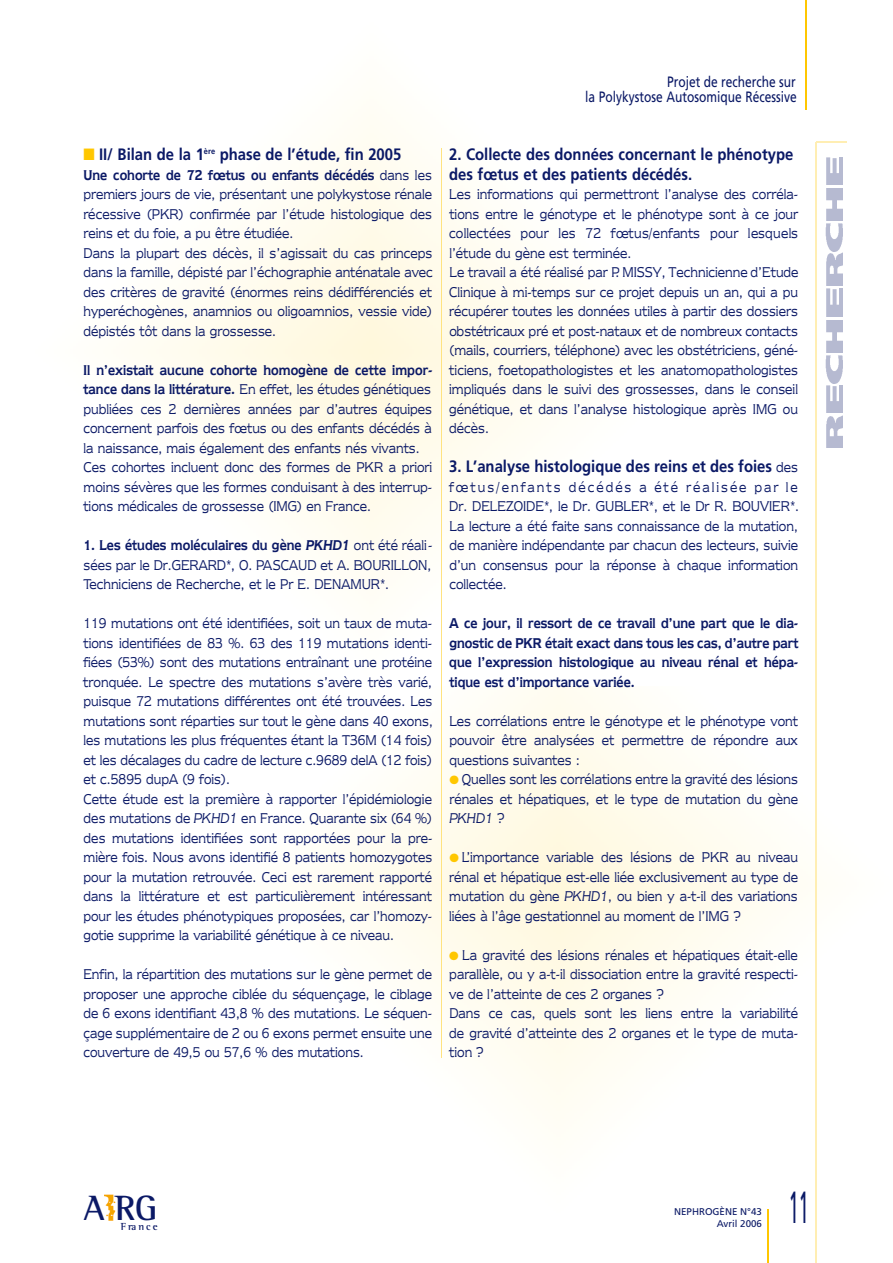
<style>
.page{position:relative;width:893px;height:1263px;background:#fff}
.page>*{position:absolute;margin:0;border:0;box-sizing:border-box;transform-origin:0 0}
.t1{font:45px "Frutiger";color:#0b1966;scale:.4 1}
.t2{font:700 36px "Rotis Semi Serif";color:#0b1966}
.t3{font:16.5px/19.5px "Newtext IT Cby BT";color:#0b1966;text-align:justify;scale:.75 1}
.t4{font:600 16.5px/19.5px "Newtext IT Cby BT";color:#0b1966;text-align:justify;scale:.75 1}
.t5{font:700 16.5px/19.5px "Frutiger";color:#0b1966;scale:.9 1}
.t6{font:15px/15px "Frutiger";color:#0b1966;text-align:right;scale:.8 1}
.t7{font:700 10.5px "Rotis Semi Serif";color:#0b1966}
.t8{font:9.75px/11.7px "Frutiger";color:#0b1966;text-align:right}
.s1{color:#ffc700}
.s2{font-weight:600}
.s3{font-weight:600;font-style:italic}
.s4{font-style:italic}
.s5{font-family:"Newtext IT Cby BT";font-weight:400}
</style>
<div class="page">
<img style="left:316px;top:548px;width:501px;height:670px">
<hr style="left:766px;top:1209px;width:2px;height:54px;background:#ffc700">
<img style="left:129px;top:114px;width:582px;height:571px">
<img style="left:105px;top:1195px;width:11px;height:26px">
<hr style="left:816px;top:141px;width:30px;height:2px;background:#ffeeb3">
<img style="left:826px;top:416px;width:16px;height:32px">
<img style="left:826px;top:386px;width:16px;height:27px">
<img style="left:825px;top:356px;width:17px;height:27px">
<img style="left:826px;top:320px;width:16px;height:32px">
<img style="left:826px;top:289px;width:16px;height:27px">
<img style="left:825px;top:224px;width:17px;height:61px">
<img style="left:826px;top:189px;width:16px;height:32px">
<img style="left:826px;top:157px;width:16px;height:27px">
<hr style="left:815px;top:142px;width:1px;height:1121px;background:#ffeeb3">
<hr style="left:441px;top:148px;width:1px;height:910px;background:#ffe380">
<hr style="left:805px;top:0;width:2px;height:110px;background:#ffc700">
<p class="t6" style="left:585px;top:75px;width:266px">Projet de recherche sur<br>la Polykystose Autosomique Récessive</p>
<p class="t5" style="left:83px;top:146px;width:355px"><span class="s1">■</span> II/ Bilan de la 1<sup>ère</sup> phase de l’étude, fin 2005</p>
<p class="t3" style="left:83px;top:164px;width:467px;text-align:left"><span class="s2">Une cohorte de 72 fœtus ou enfants décédés</span> dans les premiers jours de vie, présentant une polykystose rénale récessive (PKR) confirmée par l’étude histologique des reins et du foie, a pu être étudiée.<br>Dans la plupart des décès, il s’agissait du cas princeps dans la famille, dépisté par l’échographie anténatale avec des critères de gravité (énormes reins dédifférenciés et hyperéchogènes, anamnios ou oligoamnios, vessie vide) dépistés tôt dans la grossesse.</p>
<p class="t3" style="left:83px;top:359px;width:467px;text-align:left"><span class="s2">Il n’existait aucune cohorte homogène de cette impor&shy;tance dans la littérature.</span> En effet, les études génétiques publiées ces 2 dernières années par d’autres équipes concernent parfois des fœtus ou des enfants décédés à la naissance, mais également des enfants nés vivants.<br>Ces cohortes incluent donc des formes de PKR a priori moins sévères que les formes conduisant à des interrup&shy;tions médicales de grossesse (IMG) en France.</p>
<p class="t3" style="left:83px;top:535px;width:466px"><span class="s2">1. Les études moléculaires du gène</span> <span class="s3">PKHD1</span> ont été réali&shy;sées par le Dr.GERARD*, O. PASCAUD et A. BOURILLON, Techniciens de Recherche, et le Pr E. DENAMUR*.</p>
<p class="t3" style="left:83px;top:613px;width:467px;text-align:left">119 mutations ont été identifiées, soit un taux de muta&shy;tions identifiées de 83 %. 63 des 119 mutations identi&shy;fiées (53%) sont des mutations entraînant une protéine tronquée. Le spectre des mutations s’avère très varié, puisque 72 mutations différentes ont été trouvées. Les mutations sont réparties sur tout le gène dans 40 exons, les mutations les plus fréquentes étant la T36M (14 fois) et les décalages du cadre de lecture c.9689 delA (12 fois) et c.5895 dupA (9 fois).<br>Cette étude est la première à rapporter l’épidémiologie des mutations de <span class="s4">PKHD1</span> en France. Quarante six (64 %) des mutations identifiées sont rapportées pour la pre&shy;mière fois. Nous avons identifié 8 patients homozygotes pour la mutation retrouvée. Ceci est rarement rapporté dans la littérature et est particulièrement intéressant pour les études phénotypiques proposées, car l’homozy&shy;gotie supprime la variabilité génétique à ce niveau.</p>
<p class="t3" style="left:83px;top:964px;width:466px">Enfin, la répartition des mutations sur le gène permet de proposer une approche ciblée du séquençage, le ciblage de 6 exons identifiant 43,8 % des mutations. Le séquen&shy;çage supplémentaire de 2 ou 6 exons permet ensuite une couverture de 49,5 ou 57,6 % des mutations.</p>
<p class="t5" style="left:449px;top:146px;width:384px">2. Collecte des données concernant le phénotype des fœtus et des patients décédés.</p>
<p class="t3" style="left:449px;top:184px;width:467px;text-align:left">Les informations qui permettront l’analyse des corréla&shy;tions entre le génotype et le phénotype sont à ce jour collectées pour les 72 fœtus/enfants pour lesquels l’étude du gène est terminée.<br>Le travail a été réalisé par P. MISSY, Technicienne d’Etude Clinique à mi-temps sur ce projet depuis un an, qui a pu récupérer toutes les données utiles à partir des dossiers obstétricaux pré et post-nataux et de nombreux contacts (mails, courriers, téléphone) avec les obstétriciens, géné&shy;ticiens, foetopathologistes et les anatomopathologistes impliqués dans le suivi des grossesses, dans le conseil génétique, et dans l’analyse histologique après IMG ou décès.</p>
<p class="t5" style="left:449px;top:458px;width:389px">3. L’analyse histologique des reins et des foies <span class="s5">des</span></p>
<p class="t3" style="left:449px;top:476px;width:468px">f œ t u s / e n f a n t sd é c é d é saé t ér é a l i s é ep a rl e Dr. DELEZOIDE*, le Dr. GUBLER*, et le Dr R. BOUVIER*.<br>La lecture a été faite sans connaissance de la mutation, de manière indépendante par chacun des lecteurs, suivie d’un consensus pour la réponse à chaque information collectée.</p>
<p class="t4" style="left:449px;top:613px;width:467px">A ce jour, il ressort de ce travail d’une part que le dia&shy;gnostic de PKR était exact dans tous les cas, d’autre part que l’expression histologique au niveau rénal et hépa&shy;tique est d’importance variée.</p>
<p class="t3" style="left:449px;top:710px;width:466px">Les corrélations entre le génotype et le phénotype vont pouvoir être analysées et permettre de répondre aux questions suivantes :</p>
<p class="t3" style="left:449px;top:769px;width:466px"><span class="s1">●</span> Quelles sont les corrélations entre la gravité des lésions rénales et hépatiques, et le type de mutation du gène <span class="s4">PKHD1</span> ?</p>
<p class="t3" style="left:449px;top:847px;width:466px"><span class="s1">●</span> L’importance variable des lésions de PKR au niveau rénal et hépatique est-elle liée exclusivement au type de mutation du gène <span class="s4">PKHD1</span>, ou bien y a-t-il des variations liées à l’âge gestationnel au moment de l’IMG ?</p>
<p class="t3" style="left:449px;top:944px;width:466px;text-align:left"><span class="s1">●</span> La gravité des lésions rénales et hépatiques était-elle parallèle, ou y a-t-il dissociation entre la gravité respecti&shy;ve de l’atteinte de ces 2 organes ?<br>Dans ce cas, quels sont les liens entre la variabilité de gravité d’atteinte des 2 organes et le type de muta&shy;tion ?</p>
<h2 class="t2" style="left:83px;top:1195px;width:76px">A RG</h2>
<p class="t7" style="left:121px;top:1222px;width:38px">F ra n c e</p>
<p class="t8" style="left:674px;top:1207px;width:89px">NEPHROGÈNE N°43<br>Avril 2006</p>
<h1 class="t1" style="left:788px;top:1189px;width:52px">11</h1>
</div>
